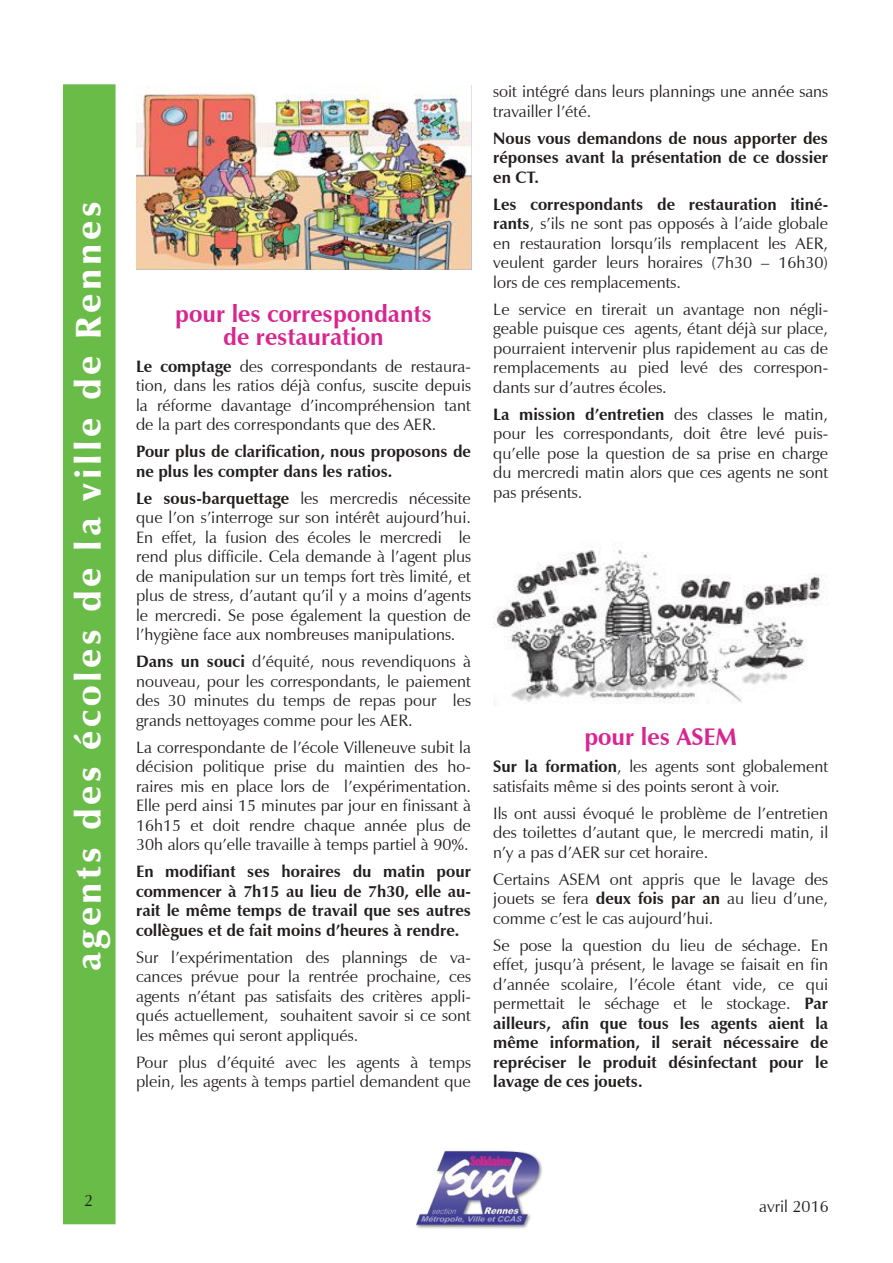
<style>
.page{position:relative;width:893px;height:1263px;background:#fff}
.page>*{position:absolute;margin:0;border:0;box-sizing:border-box;transform-origin:0 0}
.t1{font:900 36px "Zapf Humanist 601 BT";letter-spacing:.1em;color:#fff}
.t2{font:700 24px/22.5px "Zapf Humanist 601 BT";color:#d82691;text-align:center}
.t3{font:16.5px/19.5px "Zapf Humanist 601 BT";color:#241f1f;text-align:justify}
.t4{font:700 16.5px/19.5px "Zapf Humanist 601 BT";color:#241f1f;text-align:justify}
.s1{font-weight:700}
</style>
<div class="page">
<div style="left:64px;top:85px;width:51px;height:1138px;background:#69bc48"></div>
<div style="left:63px;top:84px;width:53px;height:1140px;border:2px solid #69bc48"></div>
<img style="left:416px;top:1150px;width:127px;height:79px">
<img style="left:136px;top:85px;width:336px;height:185px">
<img style="left:493px;top:544px;width:330px;height:160px">
<h1 class="t1" style="left:66px;top:971px;width:770px;rotate:-90deg">agents des écoles de la ville de Rennes</h1>
<h2 class="t2" style="left:175px;top:303px;width:258px">pour les correspondants de restauration</h2>
<p class="t3" style="left:136px;top:356px;width:336px"><span class="s1">Le comptage</span> des correspondants de restaura&shy;tion, dans les ratios déjà confus, suscite depuis la réforme davantage d’incompréhension tant de la part des correspondants que des AER.</p>
<p class="t4" style="left:136px;top:442px;width:336px">Pour plus de clarification, nous proposons de ne plus les compter dans les ratios.</p>
<p class="t3" style="left:136px;top:488px;width:336px"><span class="s1">Le sous-barquettage</span> les mercredis nécessite que l’on s’interroge sur son intérêt aujourd’hui.<br>En effet, la fusion des écoles le mercredi le rend plus difficile. Cela demande à l’agent plus de manipulation sur un temps fort très limité, et plus de stress, d’autant qu’il y a moins d’agents le mercredi. Se pose également la question de l’hygiène face aux nombreuses manipulations.</p>
<p class="t3" style="left:136px;top:652px;width:336px"><span class="s1">Dans un souci</span> d’équité, nous revendiquons à nouveau, pour les correspondants, le paiement des 30 minutes du temps de repas pour les grands nettoyages comme pour les AER.</p>
<p class="t3" style="left:136px;top:737px;width:336px">La correspondante de l’école Villeneuve subit la décision politique prise du maintien des ho&shy;raires mis en place lors de l’expérimentation.<br>Elle perd ainsi 15 minutes par jour en finissant à 16h15 et doit rendre chaque année plus de 30h alors qu’elle travaille à temps partiel à 90%.</p>
<p class="t4" style="left:136px;top:862px;width:336px">En modifiant ses horaires du matin pour commencer à 7h15 au lieu de 7h30, elle au&shy;rait le même temps de travail que ses autres collègues et de fait moins d’heures à rendre.</p>
<p class="t3" style="left:136px;top:947px;width:336px">Sur l’expérimentation des plannings de va&shy;cances prévue pour la rentrée prochaine, ces agents n’étant pas satisfaits des critères appli&shy;qués actuellement, souhaitent savoir si ce sont les mêmes qui seront appliqués.</p>
<p class="t3" style="left:136px;top:1052px;width:336px">Pour plus d’équité avec les agents à temps plein, les agents à temps partiel demandent que</p>
<p class="t3" style="left:493px;top:82px;width:336px">soit intégré dans leurs plannings une année sans travailler l’été.</p>
<p class="t4" style="left:493px;top:128px;width:336px">Nous vous demandons de nous apporter des réponses avant la présentation de ce dossier en CT.</p>
<p class="t3" style="left:493px;top:195px;width:336px"><span class="s1">Les correspondants de restauration itiné&shy;rants</span>, s’ils ne sont pas opposés à l’aide globale en restauration lorsqu’ils remplacent les AER, veulent garder leurs horaires (7h30 – 16h30) lors de ces remplacements.</p>
<p class="t3" style="left:493px;top:300px;width:336px">Le service en tirerait un avantage non négli&shy;geable puisque ces agents, étant déjà sur place, pourraient intervenir plus rapidement au cas de remplacements au pied levé des correspon&shy;dants sur d’autres écoles.</p>
<p class="t3" style="left:493px;top:405px;width:336px"><span class="s1">La mission d’entretien</span> des classes le matin, pour les correspondants, doit être levé puis&shy;qu’elle pose la question de sa prise en charge du mercredi matin alors que ces agents ne sont pas présents.</p>
<h2 class="t2" style="left:584px;top:726px;width:154px">pour les ASEM</h2>
<p class="t3" style="left:493px;top:757px;width:336px"><span class="s1">Sur la formation</span>, les agents sont globalement satisfaits même si des points seront à voir.</p>
<p class="t3" style="left:493px;top:803px;width:336px">Ils ont aussi évoqué le problème de l’entretien des toilettes d’autant que, le mercredi matin, il n’y a pas d’AER sur cet horaire.</p>
<p class="t3" style="left:493px;top:869px;width:336px">Certains ASEM ont appris que le lavage des jouets se fera <span class="s1">deux fois par an</span> au lieu d’une, comme c’est le cas aujourd’hui.</p>
<p class="t3" style="left:493px;top:935px;width:336px">Se pose la question du lieu de séchage. En effet, jusqu’à présent, le lavage se faisait en fin d’année scolaire, l’école étant vide, ce qui permettait le séchage et le stockage. <span class="s1">Par ailleurs, afin que tous les agents aient la même information, il serait nécessaire de repréciser le produit désinfectant pour le lavage de ces jouets.</span></p>
<p class="t3" style="left:84px;top:1190px;width:11px">2</p>
<p class="t3" style="left:759px;top:1197px;width:71px">avril 2016</p>
</div>
